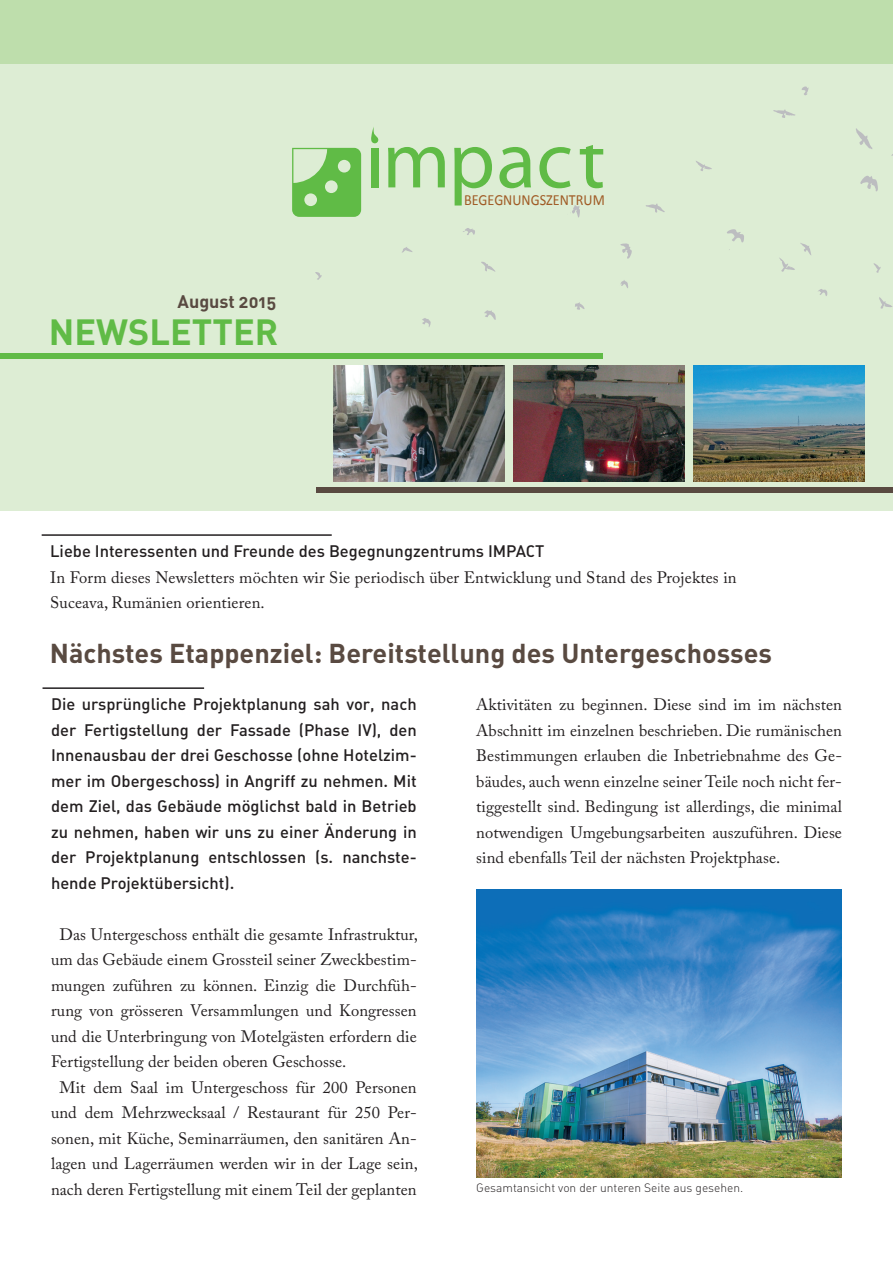
<style>
.page{position:relative;width:893px;height:1263px;background:#fff}
.page>*{position:absolute;margin:0;border:0;box-sizing:border-box;transform-origin:0 0}
.t1{font:36px "DIN Bold Alternate";color:#60bb46}
.t2{font:27px "DIN Bold Alternate";color:#594a41}
.t3{font:18px "DIN Bold Alternate";color:#594a41}
.t4{font:16.5px/25.5px "Adobe Caslon Pro";letter-spacing:.005em;color:#231f20}
.t5{font:16.5px/25.5px "DIN Medium Alternate";color:#231f20;text-align:justify}
.t6{font:15.45px "Calibri";color:#a05b25;scale:.92 1}
.t7{font:12px "DIN Light Alternate";color:#231f20}
</style>
<div class="page">
<div style="left:0;top:62px;width:893px;height:449px;background:#ddedd4"></div>
<svg style="left:856px;top:128px;width:17px;height:21px"></svg>
<svg style="left:801px;top:86px;width:8px;height:9px"></svg>
<svg style="left:818px;top:289px;width:10px;height:7px"></svg>
<svg style="left:484px;top:310px;width:12px;height:10px"></svg>
<svg style="left:860px;top:175px;width:18px;height:17px"></svg>
<svg style="left:696px;top:161px;width:16px;height:10px"></svg>
<svg style="left:873px;top:263px;width:8px;height:10px"></svg>
<svg style="left:646px;top:203px;width:19px;height:10px"></svg>
<svg style="left:463px;top:228px;width:12px;height:7px"></svg>
<svg style="left:620px;top:280px;width:8px;height:8px"></svg>
<svg style="left:879px;top:297px;width:13px;height:12px"></svg>
<svg style="left:572px;top:205px;width:8px;height:13px"></svg>
<svg style="left:315px;top:272px;width:7px;height:8px"></svg>
<svg style="left:773px;top:109px;width:22px;height:9px"></svg>
<svg style="left:402px;top:247px;width:11px;height:6px"></svg>
<svg style="left:422px;top:318px;width:9px;height:9px"></svg>
<svg style="left:481px;top:261px;width:14px;height:11px"></svg>
<svg style="left:575px;top:302px;width:10px;height:8px"></svg>
<svg style="left:779px;top:243px;width:32px;height:29px"></svg>
<svg style="left:727px;top:229px;width:17px;height:14px"></svg>
<svg style="left:620px;top:243px;width:12px;height:16px"></svg>
<div style="left:0;top:0;width:893px;height:64px;background:#bedeac"></div>
<hr style="left:42px;top:534px;width:290px;height:2px;background:#231f20">
<div style="left:0;top:354px;width:602px;height:5px;background:#60bb46"></div>
<div style="left:316px;top:487px;width:577px;height:5px;background:#594a41"></div>
<img style="left:334px;top:365px;width:171px;height:117px">
<img style="left:513px;top:365px;width:171px;height:117px">
<img style="left:693px;top:365px;width:171px;height:117px">
<svg style="left:292px;top:148px;width:69px;height:69px"></svg>
<div style="left:371px;top:148px;width:7px;height:39px;background:#60bb46"></div>
<svg style="left:388px;top:147px;width:57px;height:40px"></svg>
<svg style="left:454px;top:147px;width:38px;height:58px"></svg>
<svg style="left:499px;top:147px;width:32px;height:41px"></svg>
<svg style="left:539px;top:147px;width:32px;height:41px"></svg>
<svg style="left:580px;top:145px;width:23px;height:43px"></svg>
<svg style="left:371px;top:127px;width:8px;height:17px"></svg>
<hr style="left:43px;top:687px;width:161px;height:2px;background:#231f20">
<img style="left:476px;top:890px;width:366px;height:287px">
<p class="t3" style="left:178px;top:290px;width:100px">August 2015</p>
<h1 class="t1" style="left:49px;top:308px;width:231px">NEWSLETTER</h1>
<p class="t6" style="left:464px;top:190px;width:154px">BEGEGNUNGSZENTRUM</p>
<p class="t5" style="left:50px;top:538px;width:496px">Liebe Interessenten und Freunde des Begegnungzentrums IMPACT</p>
<p class="t4" style="left:50px;top:564px;width:688px">In Form dieses Newsletters möchten wir Sie periodisch über Entwicklung und Stand des Projektes in<br>Suceava, Rumänien orientieren.</p>
<h2 class="t2" style="left:50px;top:636px;width:724px">Nächstes Etappenziel: Bereitstellung des Untergeschosses</h2>
<p class="t5" style="left:51px;top:691px;width:367px">Die ursprüngliche Projektplanung sah vor, nach der Fertigstellung der Fassade (Phase IV), den Innenausbau der drei Geschosse (ohne Hotelzim&shy;mer im Obergeschoss) in Angriff zu nehmen. Mit dem Ziel, das Gebäude möglichst bald in Betrieb zu nehmen, haben wir uns zu einer Änderung in der Projektplanung entschlossen (s. nanchste&shy;hende Projektübersicht).</p>
<p class="t4" style="left:60px;top:921px;width:360px">Das Untergeschoss enthält die gesamte Infrastruktur,</p>
<p class="t4" style="left:51px;top:947px;width:367px">um das Gebäude einem Grossteil seiner Zweckbestim-</p>
<p class="t4" style="left:51px;top:972px;width:367px">mungen zuführen zu können. Einzig die Durchfüh-</p>
<p class="t4" style="left:51px;top:998px;width:367px">rung von grösseren Versammlungen und Kongressen</p>
<p class="t4" style="left:51px;top:1023px;width:367px">und die Unterbringung von Motelgästen erfordern die</p>
<p class="t4" style="left:51px;top:1049px;width:297px">Fertigstellung der beiden oberen Geschosse.</p>
<p class="t4" style="left:60px;top:1074px;width:359px">Mit dem Saal im Untergeschoss für 200 Personen</p>
<p class="t4" style="left:51px;top:1100px;width:367px">und dem Mehrzwecksaal / Restaurant für 250 Per-</p>
<p class="t4" style="left:51px;top:1125px;width:367px">sonen, mit Küche, Seminarräumen, den sanitären An-</p>
<p class="t4" style="left:51px;top:1151px;width:368px">lagen und Lagerräumen werden wir in der Lage sein,</p>
<p class="t4" style="left:51px;top:1176px;width:367px">nach deren Fertigstellung mit einem Teil der geplanten</p>
<p class="t4" style="left:476px;top:692px;width:367px;text-align:justify">Aktivitäten zu beginnen. Diese sind im im nächsten Abschnitt im einzelnen beschrieben. Die rumänischen Bestimmungen erlauben die Inbetriebnahme des Ge&shy;bäudes, auch wenn einzelne seiner Teile noch nicht fer&shy;tiggestellt sind. Bedingung ist allerdings, die minimal notwendigen Umgebungsarbeiten auszuführen. Diese sind ebenfalls Teil der nächsten Projektphase.</p>
<p class="t7" style="left:476px;top:1180px;width:269px">Gesamtansicht von der unteren Seite aus gesehen.</p>
</div>
